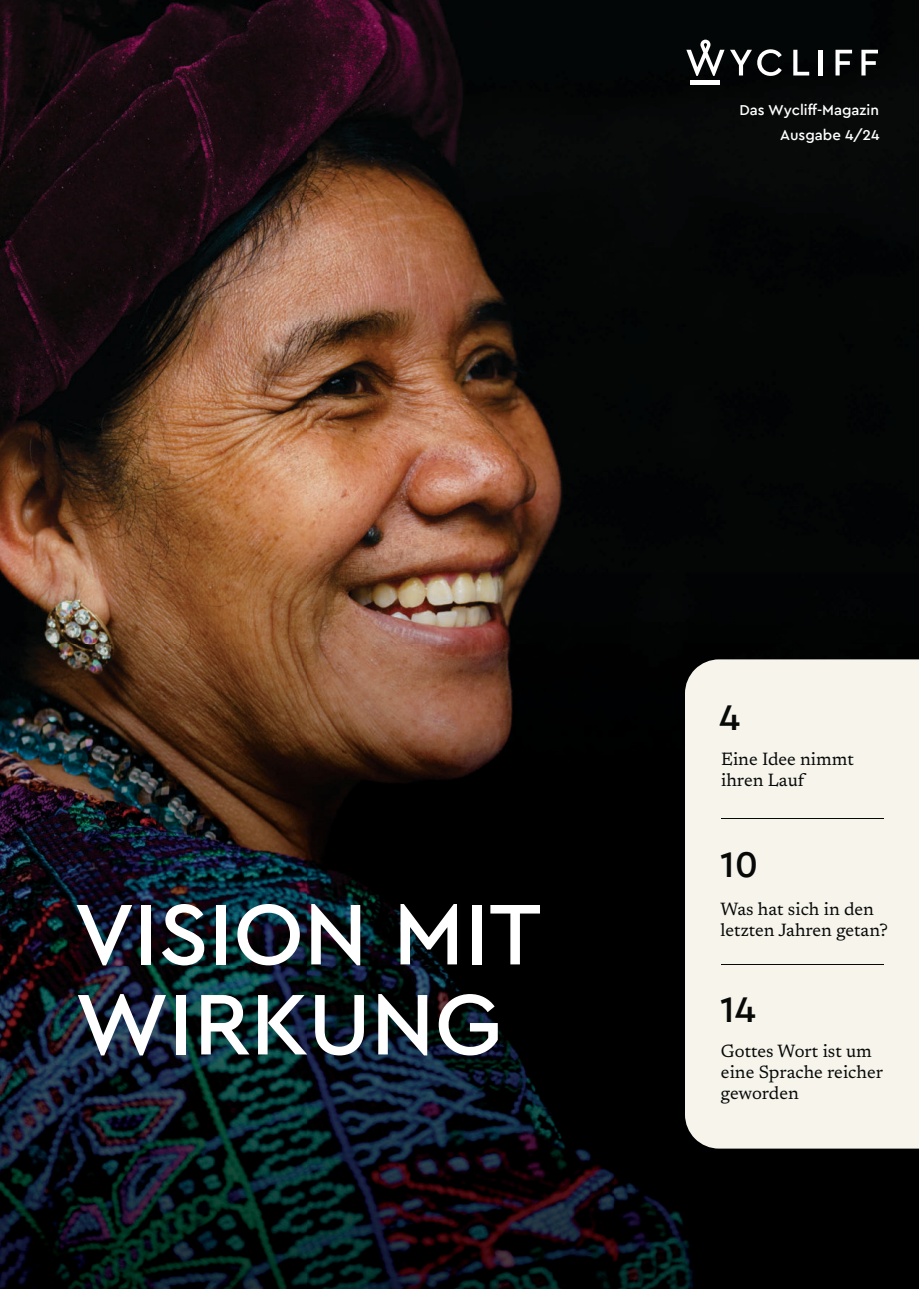
<style>
.page{position:relative;width:919px;height:1289px;background:#fff}
.page>*{position:absolute;margin:0;border:0;box-sizing:border-box;transform-origin:0 0}
.t1{font:500 90px/90px "Cera Pro";color:#fff}
.t2{font:500 37.5px "Cera Pro";color:#070909}
.t3{font:18px/21px "Newsreader";color:#070909}
.t4{font:500 15px/25.2px "Cera Pro";color:#fff;text-align:right}
</style>
<div class="page">
<img style="left:0;top:0;width:918px;height:1288px">
<div style="left:685px;top:659px;width:233px;height:489px;background:#f6f4eb"></div>
<hr style="left:721px;top:818px;width:162px;height:1px;background:#070909">
<hr style="left:721px;top:964px;width:162px;height:1px;background:#070909">
<hr style="left:690px;top:80px;width:30px;height:4px;background:#fff">
<svg style="left:730px;top:48px;width:51px;height:30px"></svg>
<svg style="left:793px;top:50px;width:16px;height:25px"></svg>
<hr style="left:818px;top:50px;width:4px;height:25px;background:#fff">
<svg style="left:835px;top:50px;width:17px;height:25px"></svg>
<svg style="left:861px;top:50px;width:16px;height:25px"></svg>
<svg style="left:686px;top:40px;width:38px;height:36px"></svg>
<p class="t4" style="left:739px;top:97px;width:141px">Das Wycliff-Magazin<br>Ausgabe 4/24</p>
<h1 class="t1" style="left:75px;top:885px;width:468px">VISION MIT<br>WIRKUNG</h1>
<h2 class="t2" style="left:719px;top:692px;width:23px">4</h2>
<p class="t3" style="left:721px;top:747px;width:134px">Eine Idee nimmt ihren Lauf</p>
<h2 class="t2" style="left:720px;top:839px;width:40px">10</h2>
<p class="t3" style="left:720px;top:897px;width:169px">Was hat sich in den letzten Jahren getan?</p>
<h2 class="t2" style="left:720px;top:984px;width:37px">14</h2>
<p class="t3" style="left:721px;top:1039px;width:164px">Gottes Wort ist um eine Sprache reicher geworden</p>
</div>
